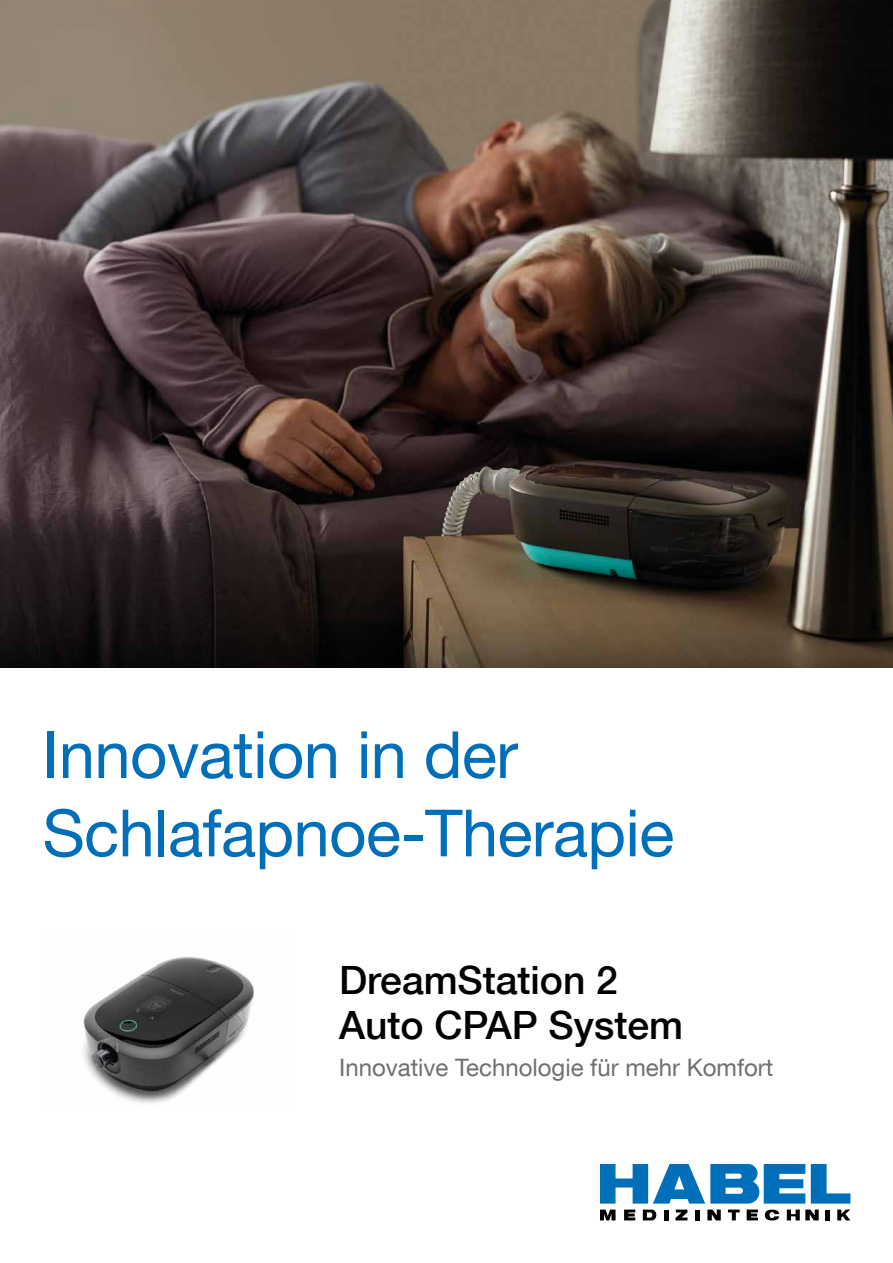
<style>
.page{position:relative;width:893px;height:1263px;background:#fff}
.page>*{position:absolute;margin:0;border:0;box-sizing:border-box;transform-origin:0 0}
.t1{font:65.25px/78.3px "Helvetica Neue LT Com";letter-spacing:-.01em;color:#006fb9}
.t2{font:500 39px/45px "Helvetica Neue LT Com";color:#000}
.t3{font:24px "Helvetica Neue LT Com";color:#706f6f}
</style>
<div class="page">
<svg style="left:675px;top:1209px;width:12px;height:11px"></svg>
<svg style="left:747px;top:1209px;width:11px;height:11px"></svg>
<svg style="left:624px;top:1209px;width:11px;height:11px"></svg>
<hr style="left:664px;top:1209px;width:4px;height:11px;background:#000">
<hr style="left:695px;top:1209px;width:4px;height:11px;background:#000">
<div style="left:825px;top:1209px;width:5px;height:11px;background:#000"></div>
<svg style="left:837px;top:1209px;width:13px;height:11px"></svg>
<svg style="left:707px;top:1209px;width:14px;height:11px"></svg>
<svg style="left:728px;top:1209px;width:12px;height:11px"></svg>
<svg style="left:787px;top:1209px;width:32px;height:11px"></svg>
<svg style="left:765px;top:1209px;width:14px;height:11px"></svg>
<svg style="left:600px;top:1209px;width:15px;height:11px"></svg>
<svg style="left:643px;top:1209px;width:13px;height:11px"></svg>
<svg style="left:811px;top:1164px;width:39px;height:39px"></svg>
<svg style="left:600px;top:1164px;width:205px;height:39px"></svg>
<img style="left:83px;top:957px;width:171px;height:146px">
<img style="left:0;top:0;width:893px;height:668px">
<p class="t1" style="left:43px;top:714px;width:633px">Innovation in der<br>Schlafapnoe-Therapie</p>
<p class="t2" style="left:339px;top:957px;width:345px">DreamStation 2<br>Auto CPAP System</p>
<p class="t3" style="left:339px;top:1053px;width:436px">Innovative Technologie für mehr Komfort</p>
</div>
